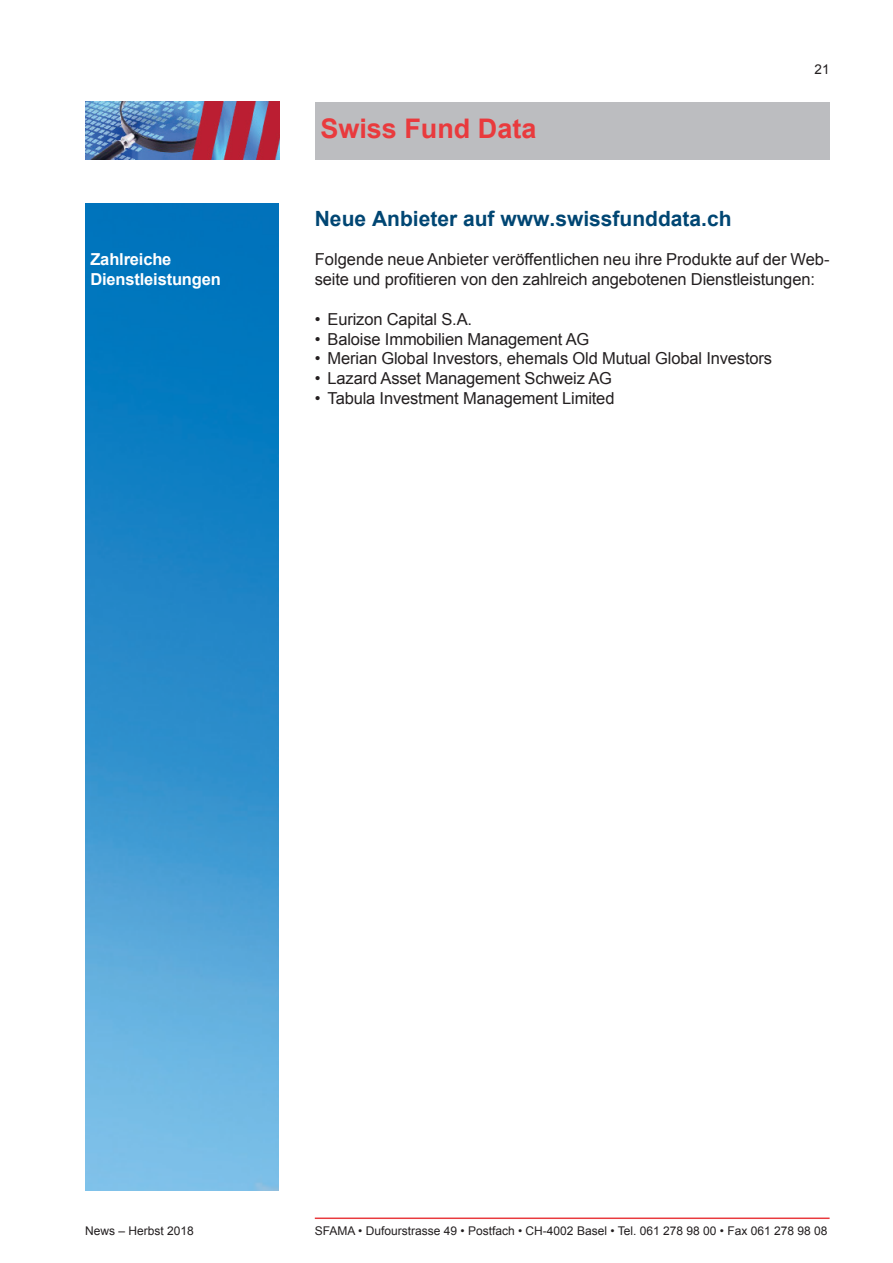
<style>
.page{position:relative;width:893px;height:1263px;background:#fff}
.page>*{position:absolute;margin:0;border:0;box-sizing:border-box;transform-origin:0 0}
.t1{font:700 27px "Arial";color:#e93a3d}
.t2{font:700 21px "Arial";color:#004673}
.t3{font:16.5px/19.8px "Arial";letter-spacing:-.01em;color:#231f20}
.t4{font:700 16.5px/19.8px "Arial";letter-spacing:-.01em;color:#fff}
.t5{font:13.5px "Arial";color:#231f20}
.t6{font:12px "Arial";color:#231f20}
</style>
<div class="page">
<img style="left:85px;top:204px;width:194px;height:987px">
<hr style="left:315px;top:1218px;width:514px;height:1px;background:#e93a3d">
<div style="left:315px;top:102px;width:514px;height:57px;background:#bcbdc0"></div>
<img style="left:85px;top:102px;width:194px;height:57px">
<p class="t4" style="left:90px;top:251px;width:132px">Zahlreiche<br>Dienstleistungen</p>
<h1 class="t1" style="left:320px;top:118px;width:218px">Swiss Fund Data</h1>
<p class="t5" style="left:814px;top:64px;width:17px">21</p>
<p class="t2" style="left:315px;top:210px;width:418px">Neue Anbieter auf www.swissfunddata.ch</p>
<p class="t3" style="left:315px;top:251px;width:516px">Folgende neue Anbieter veröffentlichen neu ihre Produkte auf der Web&shy;seite und profitieren von den zahlreich angebotenen Dienstleistungen:</p>
<p class="t3" style="left:315px;top:311px;width:159px">• Eurizon Capital S.A.</p>
<p class="t3" style="left:315px;top:330px;width:276px">• Baloise Immobilien Management AG</p>
<p class="t3" style="left:315px;top:350px;width:458px">• Merian Global Investors, ehemals Old Mutual Global Investors</p>
<p class="t3" style="left:315px;top:370px;width:299px">• Lazard Asset Management Schweiz AG</p>
<p class="t3" style="left:315px;top:390px;width:301px">• Tabula Investment Management Limited</p>
<p class="t6" style="left:85px;top:1226px;width:110px">News – Herbst 2018</p>
<p class="t6" style="left:315px;top:1226px;width:514px">SFAMA • Dufourstrasse 49 • Postfach • CH-4002 Basel • Tel. 061 278 98 00 • Fax 061 278 98 08</p>
</div>
